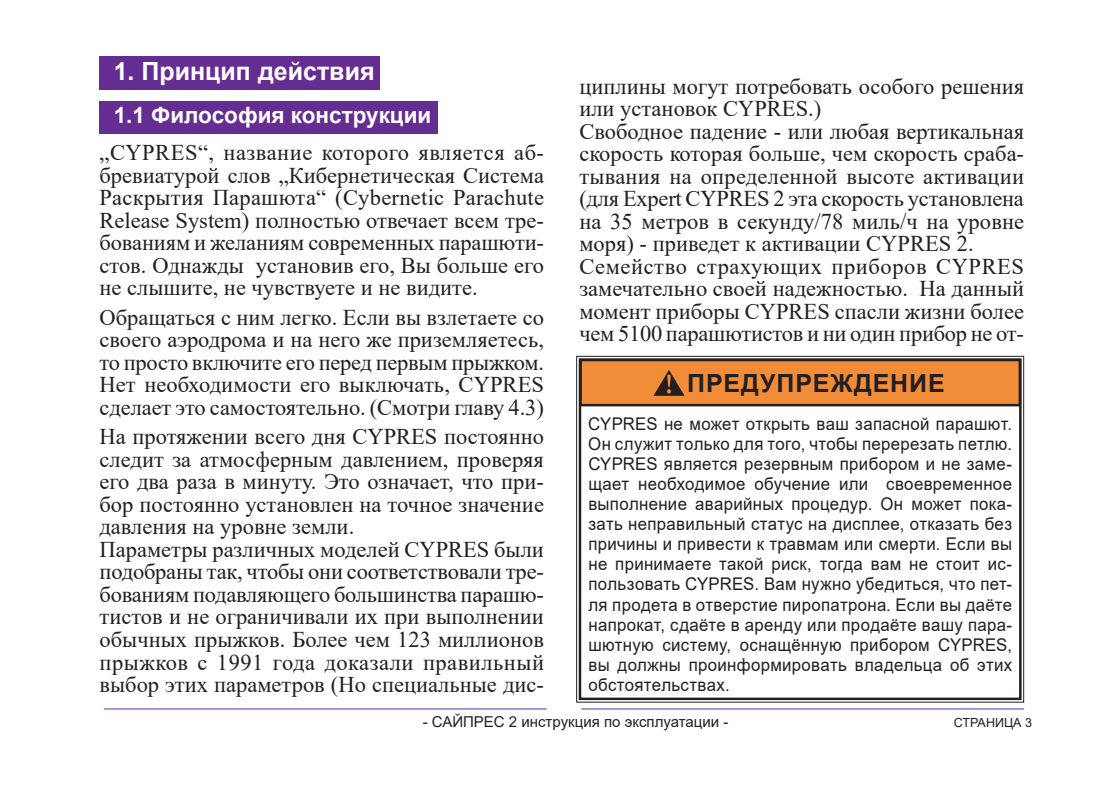
<style>
.page{position:relative;width:1095px;height:787px;background:#fff}
.page>*{position:absolute;margin:0;border:0;box-sizing:border-box;transform-origin:0 0}
.t1{font:700 25px "Arial";color:#fff}
.t2{font:700 25px "Arial";letter-spacing:.035em;color:#231f20}
.t3{font:22.5px/22.5px "Times New Roman";color:#231f20;text-align:justify}
.t4{font:700 22.5px "Arial";color:#fff}
.t5{font:17.5px/20px "Arial";letter-spacing:.02em;color:#231f20;text-align:justify;scale:.96 1}
.t6{font:15px "Arial";color:#231f20}
.t7{font:12.5px "Arial";color:#231f20}
</style>
<div class="page">
<hr style="left:581px;top:708px;width:443px;height:1px;background:#652d91">
<hr style="left:104px;top:708px;width:443px;height:1px;background:#652d91">
<svg style="left:576px;top:355px;width:448px;height:348px"></svg>
<div style="left:579px;top:358px;width:442px;height:342px;border:2px solid #231f20"></div>
<div style="left:99px;top:57px;width:281px;height:33px;background:#652d91"></div>
<div style="left:99px;top:101px;width:339px;height:32px;background:#652d91"></div>
<div style="left:581px;top:360px;width:439px;height:45px;background:#f18d39"></div>
<div style="left:579px;top:359px;width:442px;height:47px;border:2px solid #231f20"></div>
<svg style="left:653px;top:370px;width:32px;height:26px"></svg>
<p class="t1" style="left:114px;top:53px;width:262px">1. Принцип действия</p>
<p class="t4" style="left:114px;top:100px;width:319px">1.1 Философия конструкции</p>
<p class="t3" style="left:100px;top:140px;width:446px">„CYPRES“, название которого является аб&shy;бревиатурой слов „Кибернетическая Система Раскрытия Парашюта“ (Cybernetic Parachute Release System) полностью отвечает всем тре&shy;бованиям и желаниям современных парашюти&shy;стов. Однажды установив его, Вы больше его не слышите, не чувствуете и не видите.</p>
<p class="t3" style="left:100px;top:305px;width:446px">Обращаться с ним легко. Если вы взлетаете со своего аэродрома и на него же приземляетесь, то просто включите его перед первым прыжком.<br>Нет необходимости его выключать, CYPRES сделает это самостоятельно. (Смотри главу 4.3)</p>
<p class="t3" style="left:100px;top:425px;width:446px;text-align:left">На протяжении всего дня CYPRES постоянно следит за атмосферным давлением, проверяя его два раза в минуту. Это означает, что при&shy;бор постоянно установлен на точное значение давления на уровне земли.<br>Параметры различных моделей CYPRES были подобраны так, чтобы они соответствовали тре&shy;бованиям подавляющего большинства парашю&shy;тистов и не ограничивали их при выполнении обычных прыжков. Более чем 123 миллионов прыжков с 1991 года доказали правильный выбор этих параметров (Но специальные дис-</p>
<p class="t3" style="left:579px;top:74px;width:446px;text-align:left">циплины могут потребовать особого решения или установок CYPRES.)<br>Свободное падение - или любая вертикальная скорость которая больше, чем скорость сраба&shy;тывания на определенной высоте активации (для Expert CYPRES 2 эта скорость установлена на 35 метров в секунду/78 миль/ч на уровне моря) - приведет к активации CYPRES 2.<br>Семейство страхующих приборов CYPRES замечательно своей надежностью. На данный момент приборы CYPRES спасли жизни более чем 5100 парашютистов и ни один прибор не от-</p>
<p class="t2" style="left:687px;top:365px;width:259px">Предупреждение</p>
<p class="t5" style="left:588px;top:414px;width:443px">CYPRES не может открыть ваш запасной парашют.<br>Он служит только для того, чтобы перерезать петлю.<br>CYPRES является резервным прибором и не заме&shy;щает необходимое обучение или своевременное выполнение аварийных процедур. Он может пока&shy;зать неправильный статус на дисплее, отказать без причины и привести к травмам или смерти. Если вы не принимаете такой риск, тогда вам не стоит ис&shy;пользовать CYPRES. Вам нужно убедиться, что пет&shy;ля продета в отверстие пиропатрона. Если вы даёте напрокат, сдаёте в аренду или продаёте вашу пара&shy;шютную систему, оснащённую прибором CYPRES, вы должны проинформировать владельца об этих обстоятельствах.</p>
<p class="t6" style="left:423px;top:711px;width:307px">- САЙПРЕС 2 инструкция по эксплуатации -</p>
<p class="t7" style="left:954px;top:714px;width:80px">СТРАНИЦА 3</p>
</div>
